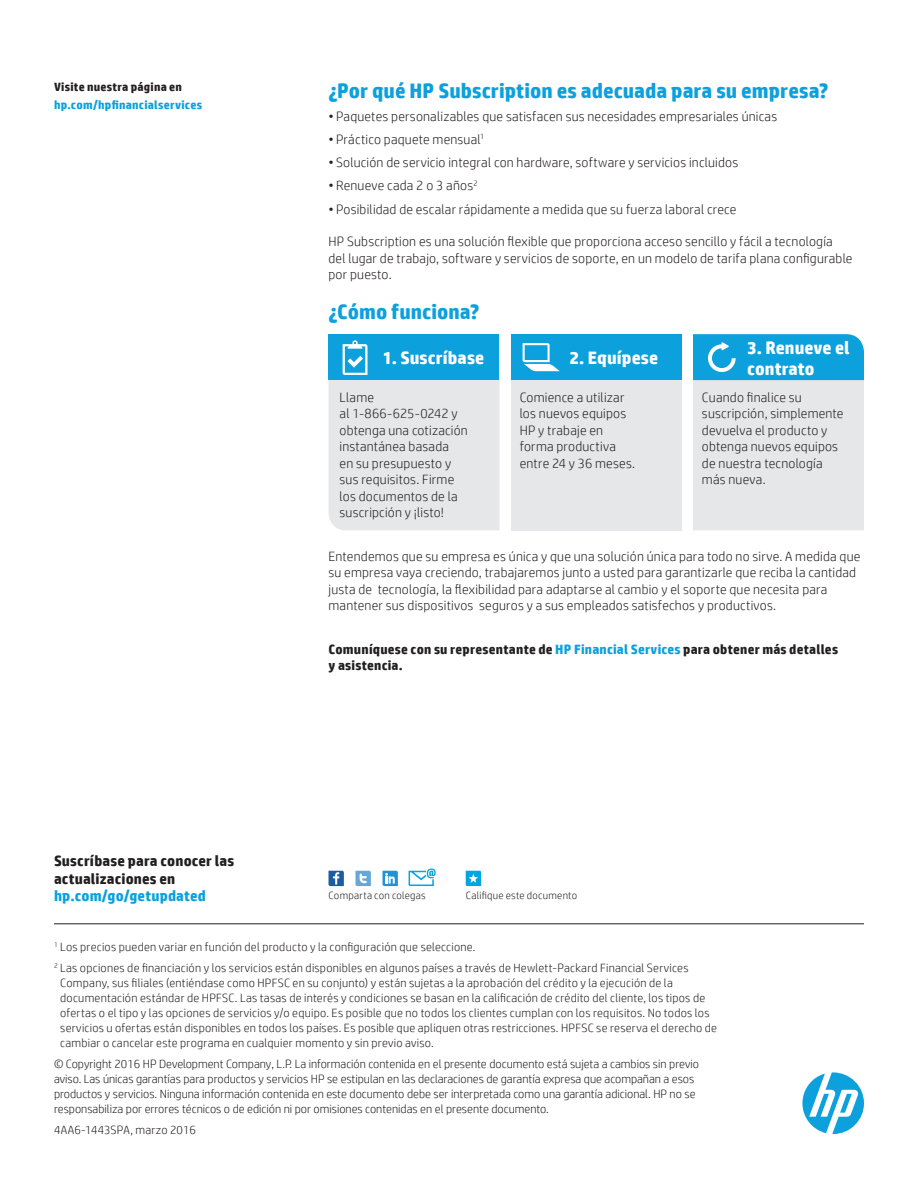
<style>
.page{position:relative;width:918px;height:1188px;background:#fff}
.page>*{position:absolute;margin:0;border:0;box-sizing:border-box;transform-origin:0 0}
.t1{font:700 21px "HP Simplified";color:#0ca0dd}
.t2{font:700 18px/21px "HP Simplified";letter-spacing:.005em;color:#fff}
.t3{font:700 15px/18px "HP Simplified";letter-spacing:.01em;color:#231f20}
.t4{font:700 15px "HP Simplified";letter-spacing:.01em;color:#0ca0dd}
.t5{font:300 13.5px/16.5px "HP Simplified";letter-spacing:.015em;color:#231f20}
.t6{font:700 13.5px/16.5px "HP Simplified";letter-spacing:.015em;color:#231f20}
.t7{font:300 12px/15px "HP Simplified";letter-spacing:.015em;color:#231f20}
.t8{font:700 12px "HP Simplified";letter-spacing:.02em;color:#0ca0dd}
.t9{font:700 12px "HP Simplified";letter-spacing:.02em;color:#231f20}
.t10{font:300 10.5px "HP Simplified";letter-spacing:.025em;color:#231f20}
.s1{color:#0ca0dd}
</style>
<div class="page">
<svg style="left:466px;top:871px;width:15px;height:15px"></svg>
<svg style="left:329px;top:871px;width:15px;height:15px"></svg>
<svg style="left:356px;top:871px;width:15px;height:15px"></svg>
<svg style="left:383px;top:871px;width:15px;height:15px"></svg>
<svg style="left:409px;top:869px;width:27px;height:17px"></svg>
<svg style="left:802px;top:1072px;width:62px;height:62px"></svg>
<hr style="left:54px;top:924px;width:810px;height:1px;background:#231f20">
<div style="left:511px;top:334px;width:171px;height:196px;background:#e6e7e9"></div>
<div style="left:511px;top:334px;width:171px;height:46px;background:#0ca0dd"></div>
<svg style="left:328px;top:334px;width:172px;height:196px;background:#b5d7e6"></svg>
<svg style="left:523px;top:343px;width:37px;height:28px"></svg>
<svg style="left:693px;top:334px;width:171px;height:196px;background:#b5d7e6"></svg>
<p class="t9" style="left:54px;top:80px;width:130px">Visite nuestra página en</p>
<p class="t8" style="left:54px;top:98px;width:150px">hp.com/hpfinancialservices</p>
<h1 class="t1" style="left:328px;top:78px;width:501px">¿Por qué HP Subscription es adecuada para su empresa?</h1>
<p class="t5" style="left:328px;top:107px;width:450px">• Paquetes personalizables que satisfacen sus necesidades empresariales únicas</p>
<p class="t5" style="left:328px;top:131px;width:158px">• Práctico paquete mensual<sup>1</sup></p>
<p class="t5" style="left:328px;top:154px;width:411px">• Solución de servicio integral con hardware, software y servicios incluidos</p>
<p class="t5" style="left:328px;top:177px;width:151px">• Renueve cada 2 o 3 años<sup>2</sup></p>
<p class="t5" style="left:328px;top:200px;width:409px">• Posibilidad de escalar rápidamente a medida que su fuerza laboral crece</p>
<p class="t5" style="left:328px;top:233px;width:526px">HP Subscription es una solución flexible que proporciona acceso sencillo y fácil a tecnología del lugar de trabajo, software y servicios de soporte, en un modelo de tarifa plana configurable por puesto.</p>
<h1 class="t1" style="left:328px;top:300px;width:152px">¿Cómo funciona?</h1>
<h2 class="t2" style="left:383px;top:347px;width:103px">1. Suscríbase</h2>
<h2 class="t2" style="left:570px;top:347px;width:90px">2. Equípese</h2>
<h2 class="t2" style="left:747px;top:337px;width:104px">3. Renueve el contrato</h2>
<p class="t5" style="left:340px;top:388px;width:130px">Llame<br>al 1-866-625-0242 y obtenga una cotización instantánea basada<br>en su presupuesto y sus requisitos. Firme los documentos de la suscripción y ¡listo!</p>
<p class="t5" style="left:520px;top:388px;width:117px">Comience a utilizar los nuevos equipos<br>HP y trabaje en forma productiva entre 24 y 36 meses.</p>
<p class="t5" style="left:702px;top:388px;width:143px">Cuando finalice su suscripción, simplemente devuelva el producto y obtenga nuevos equipos de nuestra tecnología más nueva.</p>
<p class="t5" style="left:328px;top:548px;width:533px">Entendemos que su empresa es única y que una solución única para todo no sirve. A medida que su empresa vaya creciendo, trabajaremos junto a usted para garantizarle que reciba la cantidad justa de tecnología, la flexibilidad para adaptarse al cambio y el soporte que necesita para mantener sus dispositivos seguros y a sus empleados satisfechos y productivos.</p>
<p class="t6" style="left:328px;top:641px;width:511px">Comuníquese con su representante de <span class="s1">HP Financial Services</span> para obtener más detalles y asistencia.</p>
<p class="t3" style="left:54px;top:852px;width:182px">Suscríbase para conocer las actualizaciones en</p>
<p class="t4" style="left:54px;top:887px;width:153px">hp.com/go/getupdated</p>
<p class="t7" style="left:54px;top:936px;width:636px;line-height:21px"><sup>1</sup> Los precios pueden variar en función del producto y la configuración que seleccione.<br><sup>2</sup> Las opciones de financiación y los servicios están disponibles en algunos países a través de Hewlett-Packard Financial Services</p>
<p class="t7" style="left:60px;top:975px;width:658px">Company, sus filiales (entiéndase como HPFSC en su conjunto) y están sujetas a la aprobación del crédito y la ejecución de la documentación estándar de HPFSC. Las tasas de interés y condiciones se basan en la calificación de crédito del cliente, los tipos de ofertas o el tipo y las opciones de servicios y/o equipo. Es posible que no todos los clientes cumplan con los requisitos. No todos los servicios u ofertas están disponibles en todos los países. Es posible que apliquen otras restricciones. HPFSC se reserva el derecho de cambiar o cancelar este programa en cualquier momento y sin previo aviso.</p>
<p class="t7" style="left:54px;top:1056px;width:647px">© Copyright 2016 HP Development Company, L.P. La información contenida en el presente documento está sujeta a cambios sin previo aviso. Las únicas garantías para productos y servicios HP se estipulan en las declaraciones de garantía expresa que acompañan a esos productos y servicios. Ninguna información contenida en este documento debe ser interpretada como una garantía adicional. HP no se responsabiliza por errores técnicos o de edición ni por omisiones contenidas en el presente documento.</p>
<p class="t7" style="left:54px;top:1122px;width:143px">4AA6-1443SPA, marzo 2016</p>
<p class="t10" style="left:328px;top:890px;width:99px">Comparta con colegas</p>
<p class="t10" style="left:466px;top:890px;width:113px">Califique este documento</p>
</div>
